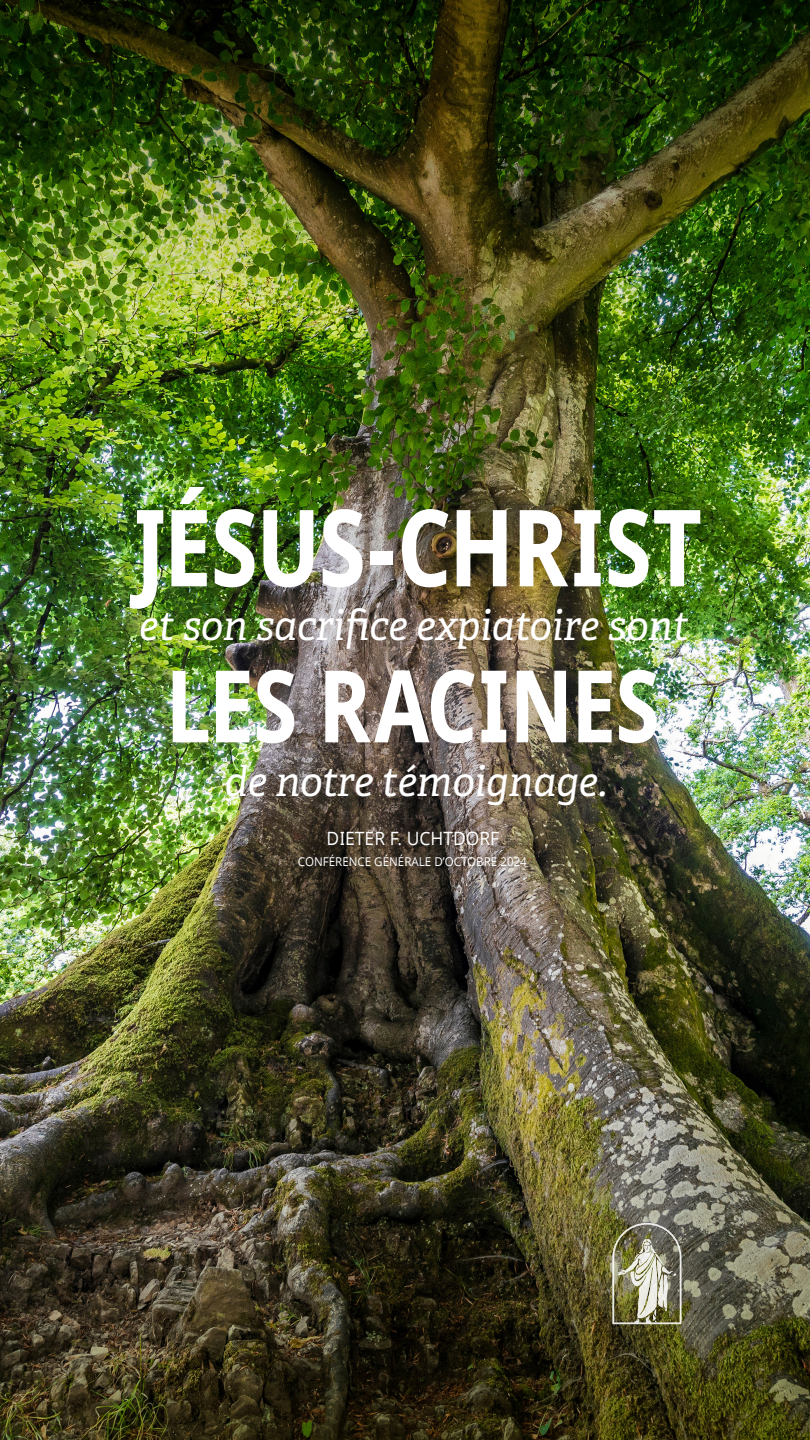
<style>
.page{position:relative;width:810px;height:1440px;background:#fff}
.page>*{position:absolute;margin:0;border:0;box-sizing:border-box;transform-origin:0 0}
.artcl17_p1_figure_image_aside_quote_firs{font:700 106.73px "Dots Solid Condlds Lat";letter-spacing:-.02em;color:#fff;scale:.88 1}
.artcl17_p1_figure_image_aside_quote_firs-2{font:700 100.35px "Dots Solid Condlds Lat";letter-spacing:-.02em;color:#fff;scale:.88 1}
.artcl17_p1_figure_image_aside_quote_firs-3{font:italic 41.7px "Helam Slablds Lat";color:#fff;scale:.95 1}
.artcl17_p1_figure_image_aside_quote_cita{font:18.38px "Dots Solidlds Lat";color:#fff;scale:.95 1}
.artcl17_p1_figure_image_aside_quote_cita-2{font:12.15px "Dots Solidlds Lat";color:#fff;scale:.95 1}
</style>
<div class="page">
<img style="left:0;top:0;width:810px;height:1440px">
<img style="left:612px;top:1223px;width:69px;height:101px">
<p class="artcl17_p1_figure_image_aside_quote_firs" style="left:133px;top:467px;width:647px">JÉSUS-CHRIST</p>
<p class="artcl17_p1_figure_image_aside_quote_firs-3" style="left:139px;top:593px;width:580px">et son sacrifice expiatoire sont</p>
<p class="artcl17_p1_figure_image_aside_quote_firs-2" style="left:165px;top:630px;width:564px">LES RACINES</p>
<p class="artcl17_p1_figure_image_aside_quote_firs-3" style="left:225px;top:749px;width:404px">de notre témoignage.</p>
<p class="artcl17_p1_figure_image_aside_quote_cita" style="left:327px;top:825px;width:183px">DIETER F. UCHTDORF</p>
<p class="artcl17_p1_figure_image_aside_quote_cita-2" style="left:298px;top:853px;width:243px">CONFÉRENCE GÉNÉRALE D’OCTOBRE 2024</p>
</div>
